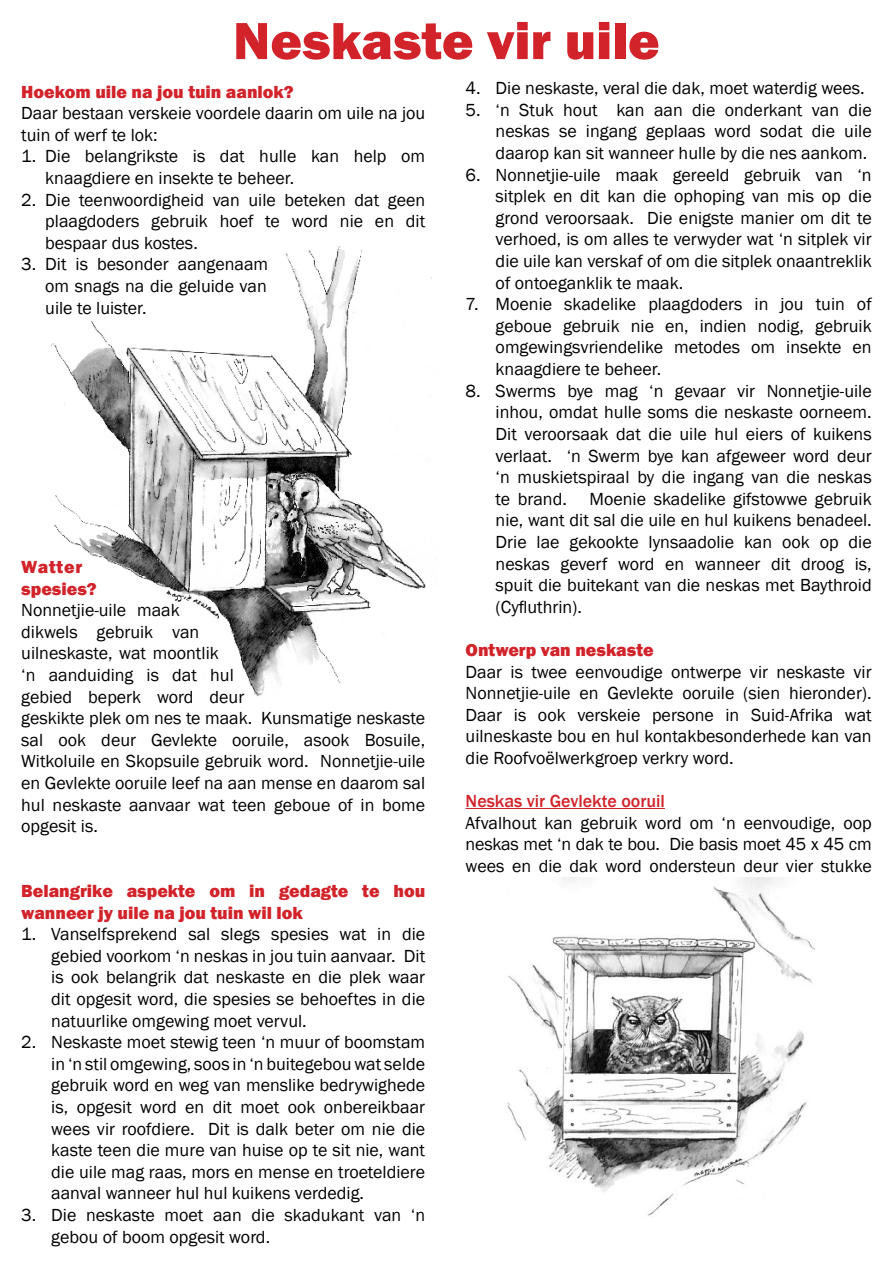
<style>
.page{position:relative;width:893px;height:1263px;background:#fff}
.page>*{position:absolute;margin:0;border:0;box-sizing:border-box;transform-origin:0 0}
.t1{font:800 54px "Franklin Gothic";color:#d2232a}
.t2{font:18px/21.6px "Franklin Gothic";color:#000;text-align:justify}
.t3{font:800 18px/21.6px "Franklin Gothic";color:#d2232a}
.t4{font:500 18px "Franklin Gothic";color:#d2232a}
</style>
<div class="page">
<img style="left:51px;top:247px;width:381px;height:450px">
<img style="left:507px;top:877px;width:309px;height:340px">
<hr style="left:466px;top:808px;width:199px;height:1px;background:#d2232a">
<h1 class="t1" style="left:233px;top:6px;width:428px">Neskaste vir uile</h1>
<p class="t3" style="left:21px;top:81px;width:274px">Hoekom uile na jou tuin aanlok?</p>
<p class="t2" style="left:21px;top:103px;width:405px">Daar bestaan verskeie voordele daarin om uile na jou tuin of werf te lok:</p>
<p class="t2" style="left:45px;top:146px;width:381px;text-indent:-24px">1. Die belangrikste is dat hulle kan help om knaagdiere en insekte te beheer.</p>
<p class="t2" style="left:45px;top:189px;width:381px;text-indent:-24px">2. Die teenwoordigheid van uile beteken dat geen plaagdoders gebruik hoef te word nie en dit bespaar dus kostes.</p>
<p class="t2" style="left:45px;top:254px;width:225px;text-indent:-24px">3. Dit is besonder aangenaam om snags na die geluide van uile te luister.</p>
<p class="t2" style="left:466px;top:78px;width:401px">4. Die neskaste, veral die dak, moet waterdig wees.</p>
<p class="t2" style="left:496px;top:99px;width:378px;text-indent:-30px">5. ‘n Stuk hout kan aan die onderkant van die neskas se ingang geplaas word sodat die uile daarop kan sit wanneer hulle by die nes aankom.</p>
<p class="t2" style="left:496px;top:164px;width:378px;text-indent:-30px">6. Nonnetjie-uile maak gereeld gebruik van ‘n sitplek en dit kan die ophoping van mis op die grond veroorsaak. Die enigste manier om dit te verhoed, is om alles te verwyder wat ‘n sitplek vir die uile kan verskaf of om die sitplek onaantreklik of ontoeganklik te maak.</p>
<p class="t2" style="left:496px;top:294px;width:378px;text-indent:-30px">7. Moenie skadelike plaagdoders in jou tuin of geboue gebruik nie en, indien nodig, gebruik omgewingsvriendelike metodes om insekte en knaagdiere te beheer.</p>
<p class="t2" style="left:496px;top:380px;width:378px;text-indent:-30px">8. Swerms bye mag ‘n gevaar vir Nonnetjie-uile inhou, omdat hulle soms die neskaste oorneem.<br>Dit veroorsaak dat die uile hul eiers of kuikens verlaat. ‘n Swerm bye kan afgeweer word deur ‘n muskietspiraal by die ingang van die neskas te brand.</p>
<p class="t2" style="left:496px;top:488px;width:378px;text-indent:94px">Moenie skadelike gifstowwe gebruik nie, want dit sal die uile en hul kuikens benadeel.<br>Drie lae gekookte lynsaadolie kan ook op die neskas geverf word en wanneer dit droog is, spuit die buitekant van die neskas met Baythroid (Cyfluthrin).</p>
<p class="t3" style="left:466px;top:639px;width:190px">Ontwerp van neskaste</p>
<p class="t2" style="left:466px;top:661px;width:408px">Daar is twee eenvoudige ontwerpe vir neskaste vir Nonnetjie-uile en Gevlekte ooruile (sien hieronder).<br>Daar is ook verskeie persone in Suid-Afrika wat uilneskaste bou en hul kontakbesonderhede kan van die Roofvoëlwerkgroep verkry word.</p>
<p class="t4" style="left:466px;top:790px;width:201px">Neskas vir Gevlekte ooruil</p>
<p class="t2" style="left:466px;top:812px;width:408px">Afvalhout kan gebruik word om ‘n eenvoudige, oop neskas met ‘n dak te bou. Die basis moet 45 x 45 cm wees en die dak word ondersteun deur vier stukke</p>
<p class="t3" style="left:21px;top:556px;width:77px">Watter spesies?</p>
<p class="t2" style="left:21px;top:600px;width:405px;text-align:left">Nonnetjie-uile maak<br>dikwels gebruik van<br>uilneskaste, wat moontlik<br>‘n aanduiding is dat hul<br>gebied beperk word deur<br>geskikte plek om nes te maak. Kunsmatige neskaste sal ook deur Gevlekte ooruile, asook Bosuile, Witkoluile en Skopsuile gebruik word. Nonnetjie-uile en Gevlekte ooruile leef na aan mense en daarom sal hul neskaste aanvaar wat teen geboue of in bome opgesit is.</p>
<p class="t3" style="left:21px;top:880px;width:405px">Belangrike aspekte om in gedagte te hou wanneer jy uile na jou tuin wil lok</p>
<p class="t2" style="left:51px;top:924px;width:375px;text-indent:-30px">1. Vanselfsprekend sal slegs spesies wat in die gebied voorkom ‘n neskas in jou tuin aanvaar. Dit is ook belangrik dat neskaste en die plek waar dit opgesit word, die spesies se behoeftes in die natuurlike omgewing moet vervul.</p>
<p class="t2" style="left:51px;top:1032px;width:375px;text-indent:-30px">2. Neskaste moet stewig teen ‘n muur of boomstam in ‘n stil omgewing, soos in ‘n buitegebou wat selde gebruik word en weg van menslike bedrywighede is, opgesit word en dit moet ook onbereikbaar wees vir roofdiere. Dit is dalk beter om nie die kaste teen die mure van huise op te sit nie, want die uile mag raas, mors en mense en troeteldiere aanval wanneer hul hul kuikens verdedig.</p>
<p class="t2" style="left:51px;top:1204px;width:375px;text-indent:-30px">3. Die neskaste moet aan die skadukant van ‘n gebou of boom opgesit word.</p>
</div>
